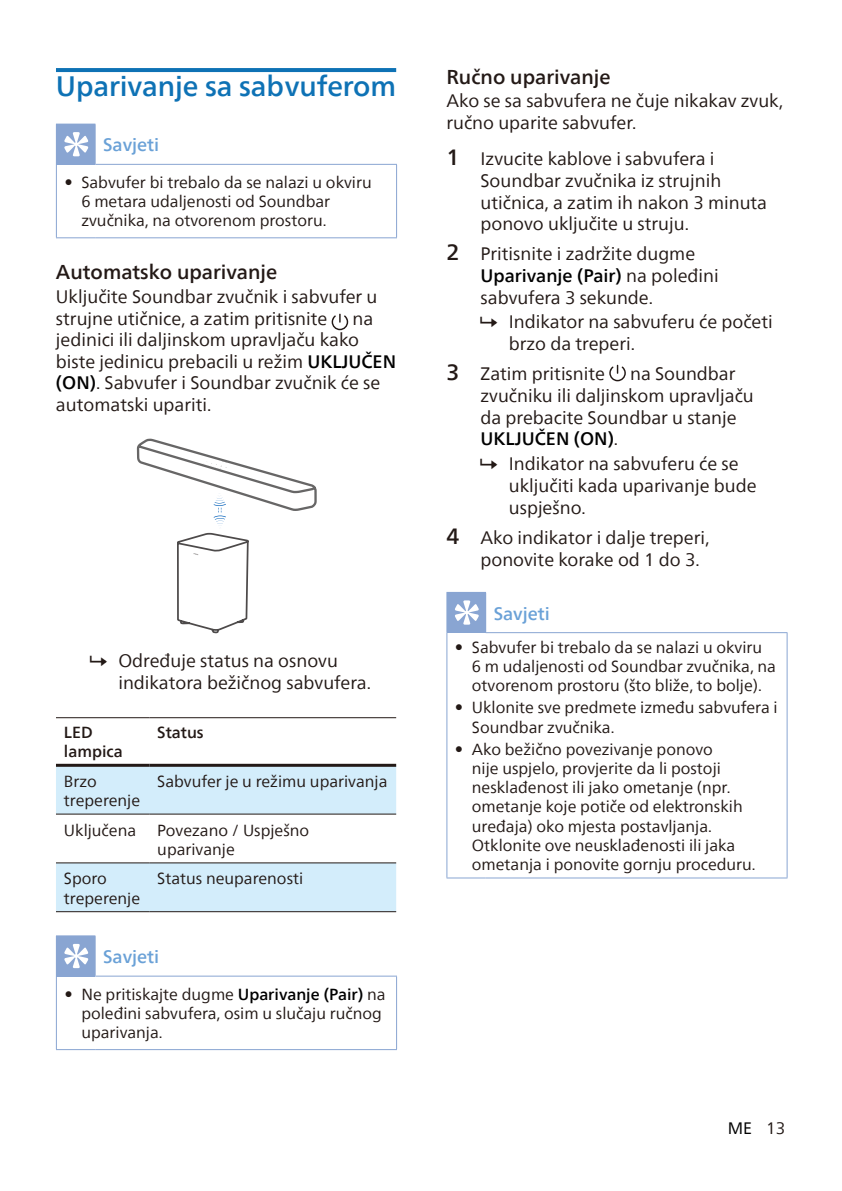
<style>
.page{position:relative;width:842px;height:1191px;background:#fff}
.page>*{position:absolute;margin:0;border:0;box-sizing:border-box;transform-origin:0 0}
.heading2{font:500 28px "Neue Frutiger World";letter-spacing:-.005em;color:#0e72b5}
.heading4{font:500 20px "Neue Frutiger World";color:#231916}
.Body_Text_9{font:18px/21.6px "Neue Frutiger World";color:#231916}
.notes-caption-paragr{font:500 18px "Neue Frutiger World";color:#6aa1d7}
.t1{font:16.4px "Neue Frutiger World";color:#000}
.Table_text_8{font:16px/19.2px "Neue Frutiger World";color:#231916}
.Table_text-_Medium_8{font:500 16px/19.2px "Neue Frutiger World";color:#231916}
.s1{font-size:17px}
.s2{font-weight:500;color:#000}
.s3{font-weight:500;font-size:22px}
.s4{color:#231916}
</style>
<div class="page">
<hr style="left:56px;top:68px;width:340px;height:4px;background:#0e72b5">
<div style="left:56px;top:124px;width:39px;height:40px;background:#89a5d2"></div>
<hr style="left:396px;top:165px;width:1px;height:72px;background:#89a5d2">
<hr style="left:56px;top:164px;width:1px;height:73px;background:#89a5d2">
<hr style="left:56px;top:237px;width:39px;height:1px;background:#89a5d2">
<hr style="left:95px;top:237px;width:302px;height:1px;background:#89a5d2">
<hr style="left:95px;top:164px;width:302px;height:1px;background:#89a5d2">
<hr style="left:95px;top:124px;width:1px;height:40px;background:#89a5d2">
<svg style="left:64px;top:132px;width:24px;height:24px"></svg>
<svg style="left:332px;top:314px;width:16px;height:16px"></svg>
<svg style="left:137px;top:439px;width:180px;height:194px"></svg>
<svg style="left:56px;top:767px;width:340px;height:144px;fill:#d3edfb"></svg>
<hr style="left:56px;top:813px;width:93px;height:1px;background:#231916">
<hr style="left:149px;top:813px;width:247px;height:1px;background:#231916">
<hr style="left:56px;top:862px;width:93px;height:1px;background:#231916">
<hr style="left:149px;top:862px;width:247px;height:1px;background:#231916">
<hr style="left:56px;top:911px;width:93px;height:1px;background:#231916">
<hr style="left:149px;top:911px;width:247px;height:1px;background:#231916">
<hr style="left:56px;top:717px;width:93px;height:1px;background:#231916">
<hr style="left:149px;top:717px;width:247px;height:1px;background:#231916">
<hr style="left:56px;top:764px;width:93px;height:3px;background:#231916">
<hr style="left:149px;top:764px;width:247px;height:3px;background:#231916">
<div style="left:56px;top:936px;width:39px;height:40px;background:#89a5d2"></div>
<hr style="left:396px;top:976px;width:1px;height:73px;background:#89a5d2">
<hr style="left:56px;top:935px;width:39px;height:1px;background:#89a5d2">
<hr style="left:56px;top:976px;width:1px;height:73px;background:#89a5d2">
<hr style="left:56px;top:1049px;width:39px;height:1px;background:#89a5d2">
<hr style="left:95px;top:1049px;width:302px;height:1px;background:#89a5d2">
<hr style="left:95px;top:975px;width:302px;height:1px;background:#89a5d2">
<hr style="left:95px;top:936px;width:1px;height:39px;background:#89a5d2">
<svg style="left:64px;top:944px;width:24px;height:24px"></svg>
<svg style="left:609px;top:365px;width:17px;height:16px"></svg>
<div style="left:447px;top:592px;width:39px;height:40px;background:#89a5d2"></div>
<hr style="left:787px;top:633px;width:1px;height:244px;background:#89a5d2">
<hr style="left:446px;top:632px;width:1px;height:245px;background:#89a5d2">
<hr style="left:446px;top:592px;width:1px;height:40px;background:#89a5d2">
<hr style="left:486px;top:632px;width:301px;height:1px;background:#89a5d2">
<hr style="left:446px;top:877px;width:40px;height:1px;background:#89a5d2">
<hr style="left:486px;top:877px;width:301px;height:1px;background:#89a5d2">
<svg style="left:455px;top:600px;width:24px;height:24px"></svg>
<p class="heading2" style="left:56px;top:63px;width:342px">Uparivanje sa sabvuferom</p>
<p class="notes-caption-paragr" style="left:103px;top:130px;width:58px">Savjeti</p>
<p class="Table_text_8" style="left:81px;top:173px;width:292px;text-indent:-17px"><span class="s1">•</span> Sabvufer bi trebalo da se nalazi u okviru<br>6 metara udaljenosti od Soundbar zvučnika, na otvorenom prostoru.</p>
<p class="heading4" style="left:56px;top:255px;width:223px">Automatsko uparivanje</p>
<p class="Body_Text_9" style="left:56px;top:286px;width:323px">Uključite Soundbar zvučnik i sabvufer u strujne utičnice, a zatim pritisnite</p>
<p class="Body_Text_9" style="left:56px;top:308px;width:342px;text-indent:296px">na jedinici ili daljinskom upravljaču kako biste jedinicu prebacili u režim <span class="s2">UKLJUČEN (ON)</span>. Sabvufer i Soundbar zvučnik će se automatski upariti.</p>
<p class="Body_Text_9" style="left:118px;top:649px;width:254px">Određuje status na osnovu indikatora bežičnog sabvufera.</p>
<p class="Table_text-_Medium_8" style="left:64px;top:723px;width:60px">LED lampica</p>
<p class="Table_text-_Medium_8" style="left:157px;top:723px;width:48px">Status</p>
<p class="Table_text_8" style="left:64px;top:772px;width:78px">Brzo treperenje</p>
<p class="Table_text_8" style="left:157px;top:772px;width:232px">Sabvufer je u režimu uparivanja</p>
<p class="Table_text_8" style="left:64px;top:820px;width:74px">Uključena</p>
<p class="Table_text_8" style="left:157px;top:820px;width:153px">Povezano / Uspješno uparivanje</p>
<p class="Table_text_8" style="left:64px;top:869px;width:78px">Sporo treperenje</p>
<p class="Table_text_8" style="left:157px;top:869px;width:147px">Status neuparenosti</p>
<p class="notes-caption-paragr" style="left:103px;top:941px;width:58px">Savjeti</p>
<p class="Table_text_8" style="left:81px;top:985px;width:306px;text-indent:-17px"><span class="s1">•</span> Ne pritiskajte dugme <span class="s2">Uparivanje (Pair)</span> na poleđini sabvufera, osim u slučaju ručnog uparivanja.</p>
<p class="heading4" style="left:446px;top:60px;width:166px">Ručno uparivanje</p>
<p class="Body_Text_9" style="left:446px;top:90px;width:338px">Ako se sa sabvufera ne čuje nikakav zvuk, ručno uparite sabvufer.</p>
<p class="Body_Text_9" style="left:480px;top:148px;width:288px;text-indent:-34px"><span class="s3">1</span> Izvucite kablove i sabvufera i<br>Soundbar zvučnika iz strujnih utičnica, a zatim ih nakon 3 minuta ponovo uključite u struju.</p>
<p class="Body_Text_9" style="left:480px;top:243px;width:240px;text-indent:-34px"><span class="s3">2</span> Pritisnite i zadržite dugme<br><span class="s2">Uparivanje (Pair)</span> na poleđini sabvufera 3 sekunde.</p>
<p class="Body_Text_9" style="left:509px;top:311px;width:265px">Indikator na sabvuferu će početi brzo da treperi.</p>
<p class="Body_Text_9" style="left:446px;top:364px;width:160px"><span class="s3">3</span> Zatim pritisnite</p>
<p class="Body_Text_9" style="left:480px;top:364px;width:275px;text-indent:150px">na Soundbar zvučniku ili daljinskom upravljaču da prebacite Soundbar u stanje<br><span class="s2">UKLJUČEN (ON)</span>.</p>
<p class="Body_Text_9" style="left:509px;top:453px;width:249px">Indikator na sabvuferu će se uključiti kada uparivanje bude uspješno.</p>
<p class="Body_Text_9" style="left:480px;top:527px;width:230px;text-indent:-34px"><span class="s3">4</span> Ako indikator i dalje treperi, ponovite korake od 1 do 3.</p>
<p class="notes-caption-paragr" style="left:494px;top:598px;width:58px">Savjeti</p>
<p class="Table_text_8" style="left:472px;top:638px;width:306px;text-indent:-17px"><span class="s1">•</span> Sabvufer bi trebalo da se nalazi u okviru<br>6 m udaljenosti od Soundbar zvučnika, na otvorenom prostoru (što bliže, to bolje).</p>
<p class="Table_text_8" style="left:472px;top:698px;width:307px;text-indent:-17px"><span class="s1">•</span> Uklonite sve predmete između sabvufera i<br>Soundbar zvučnika.</p>
<p class="Table_text_8" style="left:472px;top:740px;width:285px;text-indent:-17px"><span class="s1">•</span> Ako bežično povezivanje ponovo<br>nije uspjelo, provjerite da li postoji nesklađenost ili jako ometanje (npr. ometanje koje potiče od elektronskih uređaja) oko mjesta postavljanja.<br>Otklonite ove neusklađenosti ili jaka ometanja i ponovite gornju proceduru.</p>
<p class="t1" style="left:728px;top:1115px;width:59px">ME <span class="s4">13</span></p>
</div>
